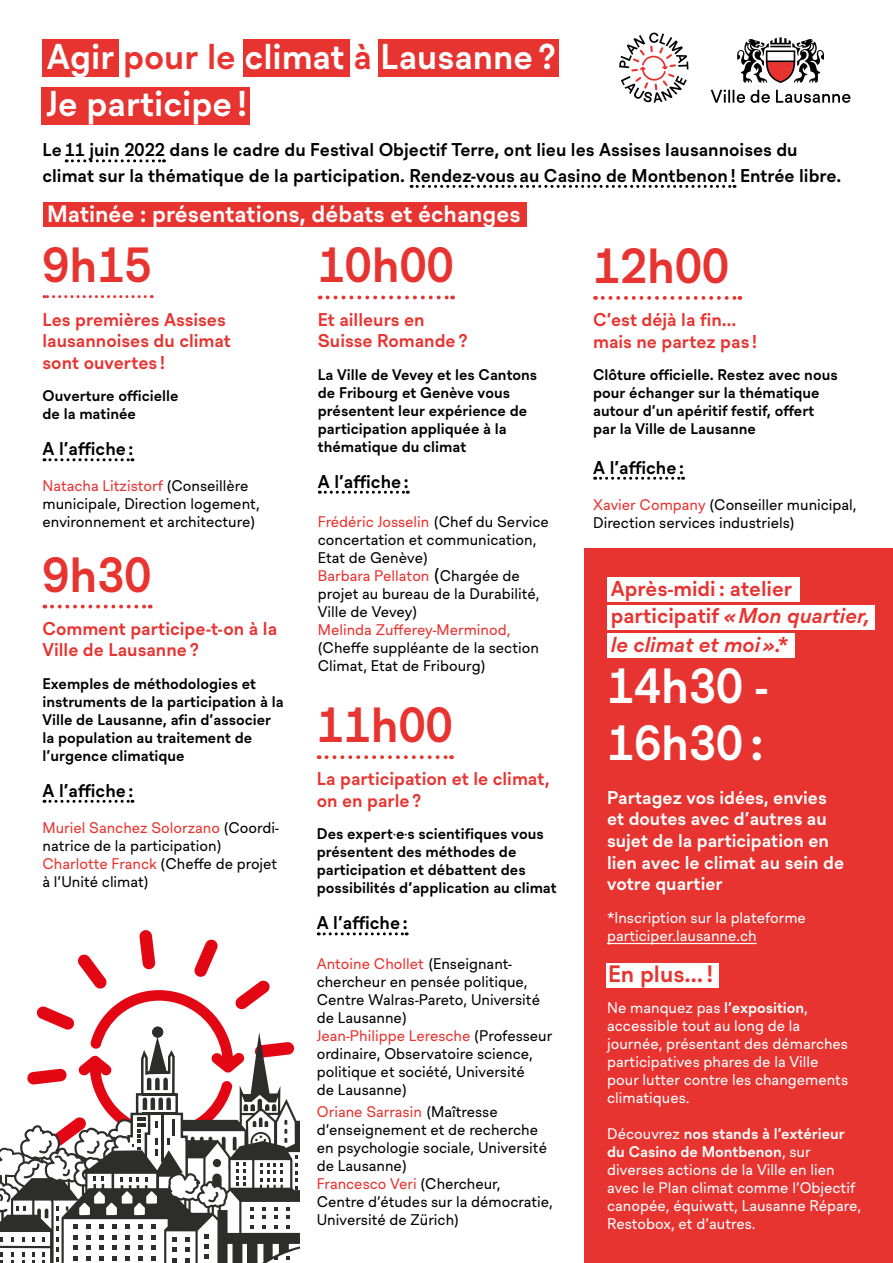
<style>
.page{position:relative;width:893px;height:1263px;background:#fff}
.page>*{position:absolute;margin:0;border:0;box-sizing:border-box;transform-origin:0 0}
.t1{font:700 48px "Lausanne";color:#e73431}
.t2{font:700 48px/57.6px "Lausanne";color:#fff}
.t3{font:700 34.95px/47.4px "Lausanne";color:#fff}
.t4{font:700 23.1px "Lausanne";color:#fff}
.t5{font:700 23.1px "Lausanne";color:#e73431}
.t6{font:700 21px/27.8px "Lausanne";color:#e73431}
.t7{font:700 18px/25.5px "Lausanne";color:#000}
.t8{font:700 18px/21.6px "Lausanne";color:#e73431}
.t9{font:700 18px/21.6px "Lausanne";color:#fff}
.t10{font:15px/18px "Lausanne";color:#000}
.t11{font:700 15px/18px "Lausanne";color:#000}
.t12{font:15px/18px "Lausanne";color:#fff}
.t13{font:15px "Lausanne";color:#e73431}
.s1{color:#e73431}
.s2{font-size:18px}
.s3{font-style:italic}
.s4{font-weight:700}
</style>
<div class="page">
<div style="left:584px;top:549px;width:309px;height:714px;background:#e73431"></div>
<svg style="left:711px;top:37px;width:139px;height:66px"></svg>
<svg style="left:619px;top:33px;width:69px;height:70px"></svg>
<div style="left:42px;top:39px;width:77px;height:38px;background:#e73431"></div>
<div style="left:41px;top:87px;width:209px;height:38px;background:#e73431"></div>
<div style="left:43px;top:202px;width:483px;height:25px;background:#e73431"></div>
<div style="left:607px;top:577px;width:192px;height:25px;background:#fff"></div>
<div style="left:606px;top:963px;width:113px;height:25px;background:#fff"></div>
<div style="left:607px;top:605px;width:267px;height:25px;background:#fff"></div>
<div style="left:607px;top:633px;width:187px;height:25px;background:#fff"></div>
<div style="left:243px;top:39px;width:106px;height:38px;background:#e73431"></div>
<div style="left:378px;top:39px;width:181px;height:38px;background:#e73431"></div>
<svg style="left:66px;top:159px;width:98px;height:3px"></svg>
<svg style="left:411px;top:185px;width:324px;height:3px"></svg>
<svg style="left:44px;top:458px;width:89px;height:3px"></svg>
<svg style="left:52px;top:605px;width:99px;height:3px"></svg>
<svg style="left:44px;top:800px;width:89px;height:3px"></svg>
<svg style="left:328px;top:296px;width:125px;height:3px"></svg>
<svg style="left:319px;top:491px;width:89px;height:3px"></svg>
<hr style="left:607px;top:943px;width:150px;height:1px;background:#fff">
<svg style="left:326px;top:755px;width:126px;height:4px"></svg>
<svg style="left:318px;top:932px;width:89px;height:3px"></svg>
<svg style="left:603px;top:296px;width:137px;height:4px"></svg>
<svg style="left:595px;top:477px;width:89px;height:3px"></svg>
<svg style="left:44px;top:295px;width:101px;height:3px"></svg>
<svg style="left:0;top:930px;width:297px;height:333px"></svg>
<h2 class="t3" style="left:46px;top:35px;width:511px">Agir <span class="s1">pour le</span> climat <span class="s1">à</span> Lausanne ?<br>Je participe !</h2>
<p class="t7" style="left:43px;top:138px;width:800px">Le 11 juin 2022 dans le cadre du Festival Objectif Terre, ont lieu les Assises lausannoises du climat sur la thématique de la participation. Rendez-vous au Casino de Montbenon ! Entrée libre.</p>
<h3 class="t4" style="left:47px;top:197px;width:475px">Matinée : présentations, débats et échanges</h3>
<h1 class="t1" style="left:43px;top:231px;width:111px">9h15</h1>
<p class="t8" style="left:43px;top:309px;width:190px">Les premières Assises lausannoises du climat sont ouvertes !</p>
<p class="t11" style="left:43px;top:388px;width:137px">Ouverture officielle de la matinée</p>
<p class="t7" style="left:43px;top:437px;width:92px">A l’affiche :</p>
<p class="t10" style="left:43px;top:478px;width:219px"><span class="s1">Natacha Litzistorf</span> (Conseillère municipale, Direction logement, environnement et architecture)</p>
<h1 class="t1" style="left:43px;top:540px;width:111px">9h30</h1>
<p class="t8" style="left:43px;top:618px;width:236px">Comment participe-t-on à la<br>Ville de Lausanne ?</p>
<p class="t11" style="left:43px;top:675px;width:243px">Exemples de méthodologies et instruments de la participation à la<br>Ville de Lausanne, afin d’associer la population au traitement de l’urgence climatique</p>
<p class="t7" style="left:43px;top:779px;width:92px">A l’affiche :</p>
<p class="t10" style="left:43px;top:819px;width:238px"><span class="s1">Muriel Sanchez Solorzano</span> (Coordi&shy;natrice de la participation)<br><span class="s1">Charlotte Franck</span> (Cheffe de projet à l’Unité climat)</p>
<h1 class="t1" style="left:318px;top:231px;width:138px">10h00</h1>
<p class="t8" style="left:318px;top:309px;width:151px">Et ailleurs en<br>Suisse Romande ?</p>
<p class="t11" style="left:318px;top:366px;width:221px">La Ville de Vevey et les Cantons de Fribourg et Genève vous présentent leur expérience de participation appliquée à la thématique du climat</p>
<p class="t7" style="left:318px;top:469px;width:92px">A l’affiche :</p>
<p class="t10" style="left:318px;top:514px;width:232px"><span class="s1">Frédéric Josselin</span> (Chef du Service concertation et communication,<br>Etat de Genève)<br><span class="s1">Barbara Pellaton</span> <span class="s2">(</span>Chargée de projet au bureau de la Durabilité,<br>Ville de Vevey)</p>
<p class="t13" style="left:318px;top:619px;width:194px">Melinda Zufferey-Merminod,</p>
<p class="t10" style="left:318px;top:640px;width:223px">(Cheffe suppléante de la section<br>Climat, Etat de Fribourg)</p>
<h1 class="t1" style="left:317px;top:690px;width:138px">11h00</h1>
<p class="t8" style="left:317px;top:769px;width:234px">La participation et le climat, on en parle ?</p>
<p class="t11" style="left:317px;top:826px;width:241px">Des expert.e.s scientifiques vous présentent des méthodes de participation et débattent des possibilités d’application au climat</p>
<p class="t7" style="left:317px;top:911px;width:92px">A l’affiche :</p>
<p class="t10" style="left:317px;top:955px;width:237px"><span class="s1">Antoine Chollet</span> (Enseignant&shy;chercheur en pensée politique,<br>Centre Walras-Pareto, Université de Lausanne)<br><span class="s1">Jean-Philippe Leresche</span> (Professeur ordinaire, Observatoire science, politique et société, Université<br>de Lausanne)</p>
<p class="t10" style="left:317px;top:1103px;width:238px"><span class="s1">Oriane Sarrasin</span> (Maîtresse d’enseignement et de recherche en psychologie sociale, Université de Lausanne)<br><span class="s1">Francesco Veri</span> (Chercheur,<br>Centre d’études sur la démocratie,<br>Université de Zürich)</p>
<h1 class="t1" style="left:593px;top:231px;width:138px">12h00</h1>
<p class="t8" style="left:593px;top:310px;width:165px">C’est déjà la fin… mais ne partez pas !</p>
<p class="t11" style="left:593px;top:367px;width:246px">Clôture officielle. Restez avec nous pour échanger sur la thématique autour d’un apéritif festif, offert par la Ville de Lausanne</p>
<p class="t7" style="left:593px;top:455px;width:92px">A l’affiche :</p>
<p class="t10" style="left:593px;top:496px;width:265px"><span class="s1">Xavier Company</span> (Conseiller municipal,<br>Direction services industriels)</p>
<h3 class="t6" style="left:611px;top:576px;width:260px">Après-midi : atelier participatif <span class="s3">« Mon quartier, le climat et moi »</span>.*</h3>
<h1 class="t2" style="left:607px;top:660px;width:163px">14h30 -<br>16h30 :</h1>
<p class="t9" style="left:607px;top:787px;width:239px">Partagez vos idées, envies et doutes avec d’autres au sujet de la participation en lien avec le climat au sein de votre quartier</p>
<p class="t12" style="left:607px;top:909px;width:200px">*Inscription sur la plateforme participer.lausanne.ch</p>
<h3 class="t5" style="left:608px;top:957px;width:106px">En plus… !</h3>
<p class="t12" style="left:607px;top:999px;width:242px">Ne manquez pas <span class="s4">l’exposition</span>, accessible tout au long de la journée, présentant des démarches participatives phares de la Ville pour lutter contre les changements climatiques.</p>
<p class="t12" style="left:607px;top:1125px;width:256px">Découvrez <span class="s4">nos stands à l’extérieur du Casino de Montbenon</span>, sur diverses actions de la Ville en lien avec le Plan climat comme l’Objectif canopée, équiwatt, Lausanne Répare,<br>Restobox, et d’autres.</p>
</div>
